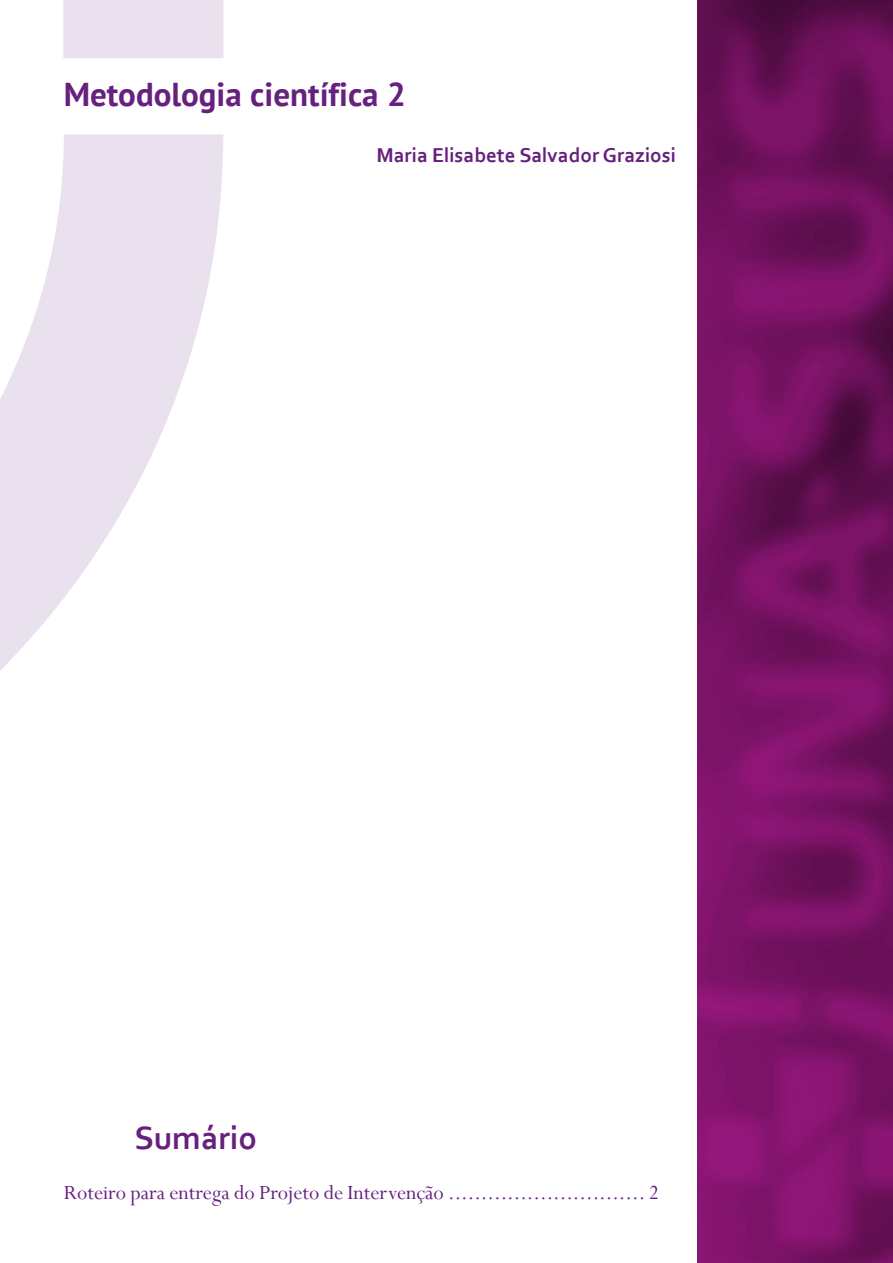
<style>
.page{position:relative;width:893px;height:1263px;background:#fff}
.page>*{position:absolute;margin:0;border:0;box-sizing:border-box;transform-origin:0 0}
.Sumario{font:700 33.75px "Corbel";color:#66207e}
.Título_Sumário{font:700 33px "PT Sans";color:#66207e}
.Sumario_-_Nivel_1{font:22.5px "Perpetua";color:#66207e}
.Autor_da_Abertura{font:700 21px "Corbel";color:#66207e}
</style>
<div class="page">
<svg style="left:0;top:0;width:223px;height:671px;fill:#e9e2ee"></svg>
<img style="left:697px;top:0;width:196px;height:1263px">
<p class="Título_Sumário" style="left:64px;top:73px;width:343px">Metodologia científica 2</p>
<p class="Autor_da_Abertura" style="left:376px;top:142px;width:301px">Maria Elisabete Salvador Graziosi</p>
<p class="Sumario" style="left:134px;top:1117px;width:124px">Sumário</p>
<p class="Sumario_-_Nivel_1" style="left:64px;top:1178px;width:597px">Roteiro para entrega do Projeto de Intervenção .............................. 2</p>
</div>
